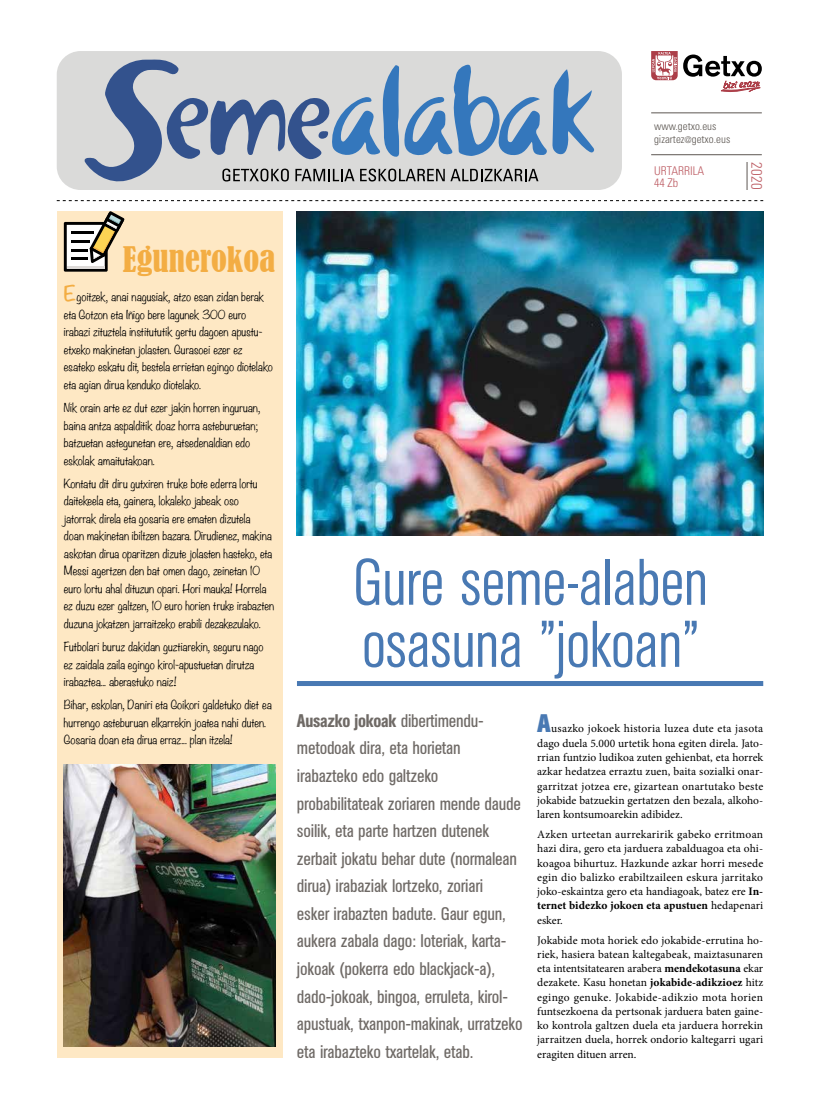
<style>
.page{position:relative;width:820px;height:1106px;background:#fff}
.page>*{position:absolute;margin:0;border:0;box-sizing:border-box;transform-origin:0 0}
.t1{font:300 condensed 65px/62px "AK12";color:#4979b3}
.t2{font:condensed 33px "Bernard";color:#f3ad43}
.t3{font:condensed 18px/27.6px "AK12";color:#6f6a66}
.t4{font:300 condensed 15px "Univers";color:#be5e65}
.t5{font:300 condensed 12px/12px "Univers";color:#be5e65}
.t6{font:11.5px/14.3px "Minion Pro";color:#000;text-align:justify}
.t7{font:300 11px/17.5px "Noteworthy";color:#000}
.t8{font:300 condensed 11px/13px "Univers";color:#5d5752}
.s1{font-size:9px}
.s2{font-weight:700;font-size:19px;color:#f3ad43}
.s3{font-weight:500}
.s4{font-family:"AK12";font-weight:700;font-stretch:condensed;font-size:25px;color:#4979b3}
.s5{font-weight:700}
</style>
<div class="page">
<div style="left:57px;top:212px;width:225px;height:845px;background:#fee8c4"></div>
<svg style="left:683px;top:55px;width:78px;height:37px"></svg>
<svg style="left:651px;top:51px;width:26px;height:29px"></svg>
<hr style="left:651px;top:113px;width:110px;height:1px;background:#5d5752">
<hr style="left:651px;top:154px;width:110px;height:1px;background:#5d5752">
<svg style="left:746px;top:162px;width:1px;height:28px"></svg>
<svg style="left:57px;top:200px;width:706px;height:1px"></svg>
<img style="left:64px;top:764px;width:211px;height:282px">
<div style="left:297px;top:681px;width:466px;height:5px;background:#4979b3"></div>
<img style="left:297px;top:212px;width:466px;height:323px">
<svg style="left:64px;top:211px;width:60px;height:61px"></svg>
<div style="left:57px;top:51px;width:564px;height:139px;background:#dadad9;border-radius:24px"></div>
<svg style="left:84px;top:59px;width:510px;height:123px"></svg>
<p class="t8" style="left:653px;top:120px;width:78px">www.getxo.eus gizartez<span class="s1">@</span>getxo.eus</p>
<p class="t5" style="left:653px;top:164px;width:52px">URTARRILA<br>44 Zb</p>
<h3 class="t4" style="left:765px;top:162px;width:29px;rotate:90deg">2020</h3>
<h2 class="t2" style="left:123px;top:240px;width:154px">Egunerokoa</h2>
<p class="t7" style="left:64px;top:288px;width:210px"><span class="s2">E</span>goitzek, anai nagusiak, atzo esan zidan berak eta Gotzon eta Iñigo bere lagunek 300 euro irabazi zituztela institututik gertu dagoen apustu&shy;etxeko makinetan jolasten. Gurasoei ezer ez esateko eskatu dit, bestela errietan egingo diotelako eta agian dirua kenduko diotelako.</p>
<p class="t7" style="left:64px;top:399px;width:198px">Nik orain arte ez dut ezer jakin horren inguruan, baina antza aspalditik doaz horra asteburuetan; batzuetan astegunetan ere, atsedenaldian edo eskolak amaitutakoan.</p>
<p class="t7" style="left:64px;top:474px;width:212px">Kontatu dit diru gutxiren truke bote ederra lortu daitekeela eta, gainera, lokaleko jabeak oso jatorrak direla eta gosaria ere ematen dizutela<br>doan makinetan ibiltzen bazara. Dirudienez, makina askotan dirua oparitzen dizute jolasten hasteko, eta Messi agertzen den bat omen dago, zeinetan 10 euro lortu ahal dituzun opari. Hori mauka! Horrela ez duzu ezer galtzen, 10 euro horien truke irabazten duzuna jokatzen jarraitzeko erabili dezakezulako.</p>
<p class="t7" style="left:64px;top:637px;width:201px">Futbolari buruz dakidan guztiarekin, seguru nago ez zaidala zaila egingo kirol-apustuetan dirutza irabaztea... aberastuko naiz!</p>
<p class="t7" style="left:64px;top:696px;width:209px">Bihar, eskolan, Daniri eta Goikori galdetuko diet ea hurrengo asteburuan elkarrekin joatea nahi duten.<br>Gosaria doan eta dirua erraz... plan itzela!</p>
<h1 class="t1" style="left:353px;top:551px;width:356px">Gure seme-alaben osasuna "jokoan"</h1>
<p class="t3" style="left:297px;top:706px;width:227px"><span class="s3">Ausazko jokoak</span> dibertimendu&shy;metodoak dira, eta horietan irabazteko edo galtzeko probabilitateak zoriaren mende daude soilik, eta parte hartzen dutenek zerbait jokatu behar dute (normalean dirua) irabaziak lortzeko, zoriari<br>esker irabazten badute. Gaur egun, aukera zabala dago: loteriak, karta&shy;jokoak (pokerra edo blackjack-a), dado-jokoak, bingoa, erruleta, kirol&shy;apustuak, txanpon-makinak, urratzeko eta irabazteko txartelak, etab.</p>
<p class="t6" style="left:537px;top:721px;width:227px"><span class="s4">A</span>usazko jokoek historia luzea dute eta jasota dago duela 5.000 urtetik hona egiten direla. Jato&shy;rrian funtzio ludikoa zuten gehienbat, eta horrek azkar hedatzea erraztu zuen, baita sozialki onar&shy;garritzat jotzea ere, gizartean onartutako beste jokabide batzuekin gertatzen den bezala, alkoho&shy;laren kontsumoarekin adibidez.</p>
<p class="t6" style="left:537px;top:827px;width:227px">Azken urteetan aurrekaririk gabeko erritmoan hazi dira, gero eta jarduera zabalduagoa eta ohi&shy;koagoa bihurtuz. Hazkunde azkar horri mesede egin dio balizko erabiltzaileen eskura jarritako joko-eskaintza gero eta handiagoak, batez ere <span class="s5">In&shy;ternet bidezko jokoen eta apustuen</span> hedapenari esker.</p>
<p class="t6" style="left:537px;top:932px;width:227px">Jokabide mota horiek edo jokabide-errutina ho&shy;riek, hasiera batean kaltegabeak, maiztasunaren eta intentsitatearen arabera <span class="s5">mendekotasuna</span> ekar dezakete. Kasu honetan <span class="s5">jokabide-adikzioez</span> hitz egingo genuke. Jokabide-adikzio mota horien funtsezkoena da pertsonak jarduera baten gaine&shy;ko kontrola galtzen duela eta jarduera horrekin jarraitzen duela, horrek ondorio kaltegarri ugari eragiten dituen arren.</p>
</div>
